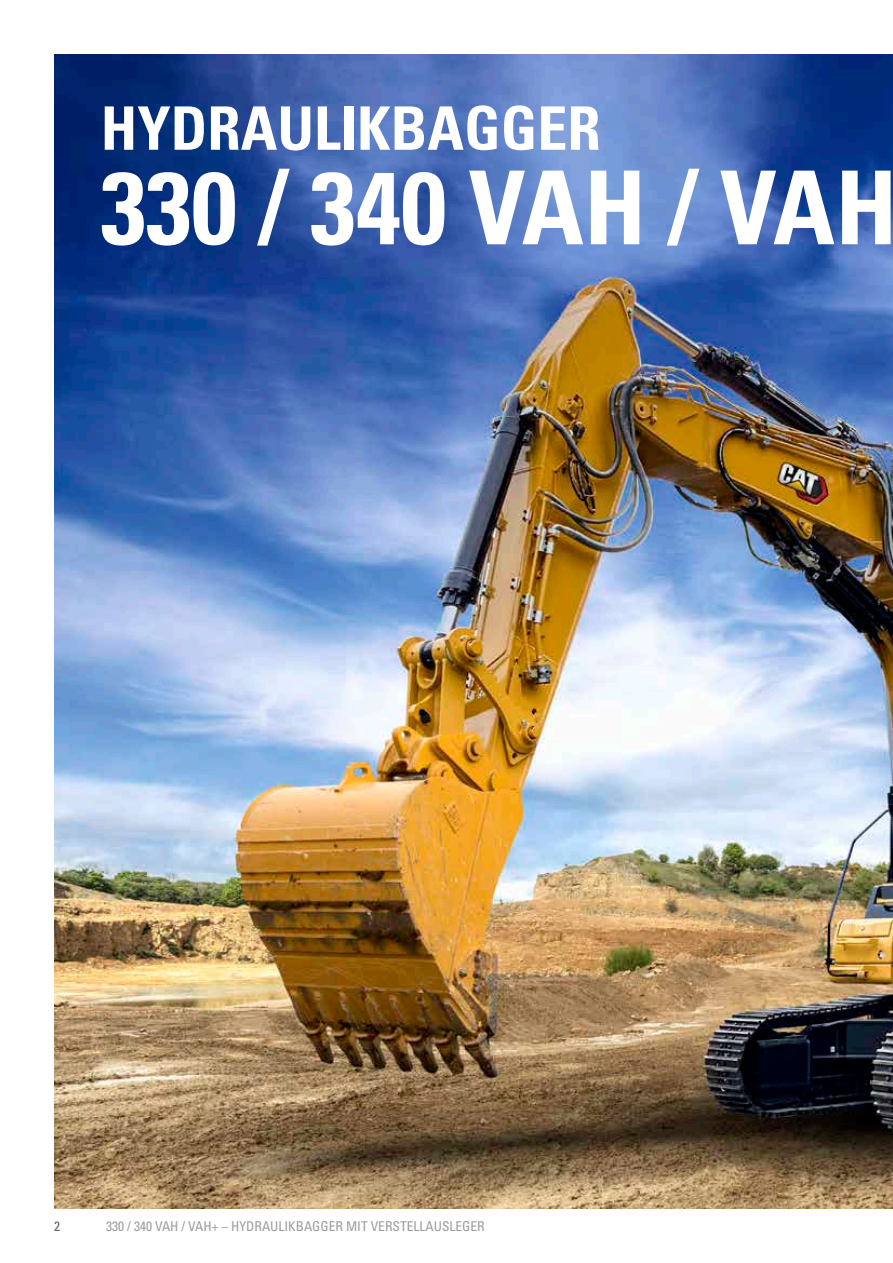
<style>
.page{position:relative;width:893px;height:1263px;background:#fff}
.page>*{position:absolute;margin:0;border:0;box-sizing:border-box;transform-origin:0 0}
.t1{font:700 condensed 102px "Univers LT Pro";color:#fff}
.t2{font:700 condensed 60px "Univers LT Pro";color:#fff}
.t3{font:condensed 13.5px "Univers LT Pro";color:#9d9d9d}
.t4{font:condensed 13.5px "Univers LT Pro";color:#5c6364}
</style>
<div class="page">
<img style="left:54px;top:54px;width:839px;height:1155px">
<h2 class="t2" style="left:101px;top:92px;width:502px">HYDRAULIKBAGGER</h2>
<h1 class="t1" style="left:101px;top:145px;width:798px">330 / 340 VAH / VAH</h1>
<p class="t4" style="left:54px;top:1218px;width:7px">2</p>
<p class="t3" style="left:106px;top:1218px;width:380px">330 / 340 VAH / VAH+ – HYDRAULIKBAGGER MIT VERSTELLAUSLEGER</p>
</div>
